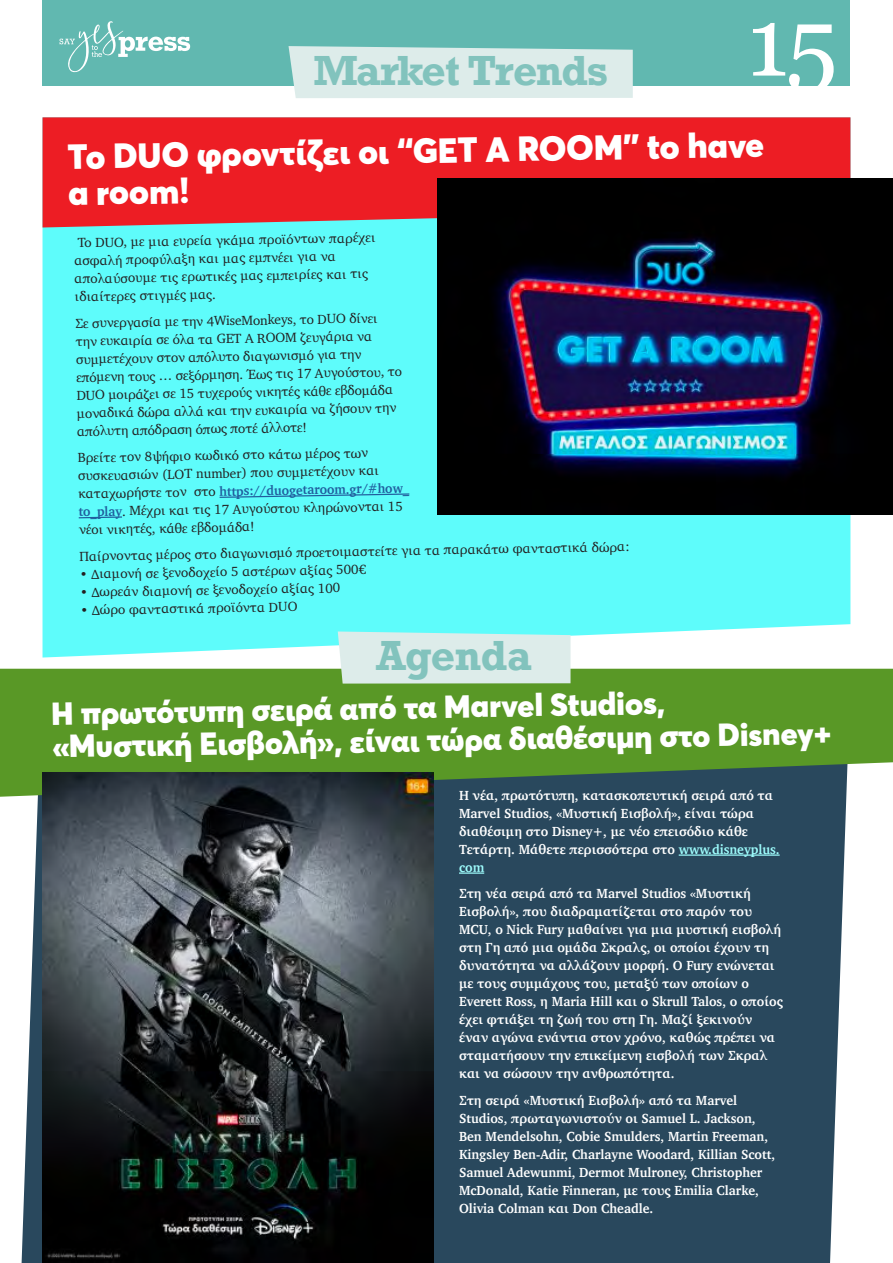
<style>
.page{position:relative;width:893px;height:1263px;background:#fff}
.page>*{position:absolute;margin:0;border:0;box-sizing:border-box;transform-origin:0 0}
.t1{font:97.5px "Georgia";color:#fff}
.t2{font:700 39.6px "Rockwell";letter-spacing:-.02em;color:#82c3bd}
.t3{font:900 34.5px/36px "Averta";color:#fff}
.t4{font:900 31.5px/33px "Averta";color:#fff}
.t5{font:700 13.5px/18px "Charter";color:#fff;scale:.96 1}
.t6{font:13.5px/18px "Charter";color:#231f20}
.s1{font-weight:700;color:#215e9e}
.s2{color:#9efdfd}
</style>
<div class="page">
<div style="left:43px;top:0;width:807px;height:85px;background:#61b8b0"></div>
<svg style="left:60px;top:21px;width:130px;height:51px"></svg>
<div style="left:43px;top:227px;width:807px;height:430px;background:#5efcfb"></div>
<div style="left:43px;top:117px;width:807px;height:110px;background:#ed1d24"></div>
<div style="left:22px;top:797px;width:825px;height:466px;background:#29485d"></div>
<hr style="left:679px;top:854px;width:101px;height:2px;background:#9efdfd">
<hr style="left:459px;top:872px;width:25px;height:2px;background:#9efdfd">
<svg style="left:0;top:669px;width:893px;height:128px;background:#56902f"></svg>
<svg style="left:218px;top:493px;width:193px;height:6px"></svg>
<svg style="left:77px;top:516px;width:46px;height:3px"></svg>
<div style="left:288px;top:46px;width:345px;height:52px;background:#ddecea"></div>
<svg style="left:338px;top:631px;width:232px;height:53px;background:#d5ebe7"></svg>
<img style="left:438px;top:179px;width:455px;height:335px">
<img style="left:42px;top:773px;width:391px;height:489px">
<h1 class="t1" style="left:747px;top:-29px;width:92px">15</h1>
<h3 class="t3" style="left:67px;top:138px;width:698px;rotate:-1deg">Το DUO φροντίζει οι “GET A ROOM” to have a room!</h3>
<h2 class="t2" style="left:313px;top:45px;width:296px">Market Trends</h2>
<p class="t6" style="left:74px;top:233px;width:303px;rotate:-1deg">To DUO, με μια ευρεία γκάμα προϊόντων παρέχει ασφαλή προφύλαξη και μας εμπνέει για να απολαύσουμε τις ερωτικές μας εμπειρίες και τις ιδιαίτερες στιγμές μας.</p>
<p class="t6" style="left:75px;top:314px;width:327px;rotate:-1deg">Σε συνεργασία με την 4WiseMonkeys, το DUO δίνει την ευκαιρία σε όλα τα GET A ROOM ζευγάρια να συμμετέχουν στον απόλυτο διαγωνισμό για την επόμενη τους … σεξόρμηση. Έως τις 17 Αυγούστου, το DUO μοιράζει σε 15 τυχερούς νικητές κάθε εβδομάδα μοναδικά δώρα αλλά και την ευκαιρία να ζήσουν την απόλυτη απόδραση όπως ποτέ άλλοτε!</p>
<p class="t6" style="left:78px;top:448px;width:332px;rotate:-1deg">Βρείτε τον 8ψήφιο κωδικό στο κάτω μέρος των συσκευασιών (LOT number) που συμμετέχουν και καταχωρήστε τον στο <span class="s1">https://duogetaroom.gr/#how_ to_play</span>. Μέχρι και τις 17 Αυγούστου κληρώνονται 15 νέοι νικητές, κάθε εβδομάδα!</p>
<p class="t6" style="left:79px;top:547px;width:552px;rotate:-1deg">Παίρνοντας μέρος στο διαγωνισμό προετοιμαστείτε για τα παρακάτω φανταστικά δώρα:</p>
<p class="t6" style="left:80px;top:565px;width:288px;rotate:-1deg">• Διαμονή σε ξενοδοχείο 5 αστέρων αξίας 500€</p>
<p class="t6" style="left:80px;top:583px;width:262px;rotate:-1deg">• Δωρεάν διαμονή σε ξενοδοχείο αξίας 100</p>
<p class="t6" style="left:80px;top:601px;width:219px;rotate:-1deg">• Δώρο φανταστικά προϊόντα DUO</p>
<h2 class="t2" style="left:376px;top:630px;width:157px">Agenda</h2>
<h3 class="t4" style="left:51px;top:696px;width:781px;rotate:-1deg">Η πρωτότυπη σειρά από τα Marvel Studios,<br>«Μυστική Εισβολή», είναι τώρα διαθέσιμη στο Disney+</h3>
<p class="t5" style="left:459px;top:786px;width:335px">Η νέα, πρωτότυπη, κατασκοπευτική σειρά από τα Marvel Studios, «Μυστική Εισβολή», είναι τώρα διαθέσιμη στο Disney+, με νέο επεισόδιο κάθε Τετάρτη. Μάθετε περισσότερα στο <span class="s2">www.disneyplus. com</span></p>
<p class="t5" style="left:459px;top:884px;width:339px">Στη νέα σειρά από τα Marvel Studios «Μυστική Εισβολή», που διαδραματίζεται στο παρόν του MCU, ο Nick Fury μαθαίνει για μια μυστική εισβολή στη Γη από μια ομάδα Σκραλς, οι οποίοι έχουν τη δυνατότητα να αλλάζουν μορφή. Ο Fury ενώνεται με τους συμμάχους του, μεταξύ των οποίων ο Everett Ross, η Maria Hill και ο Skrull Talos, ο οποίος έχει φτιάξει τη ζωή του στη Γη. Μαζί ξεκινούν έναν αγώνα ενάντια στον χρόνο, καθώς πρέπει να σταματήσουν την επικείμενη εισβολή των Σκραλ και να σώσουν την ανθρωπότητα.</p>
<p class="t5" style="left:459px;top:1091px;width:331px">Στη σειρά «Μυστική Εισβολή» από τα Marvel Studios, πρωταγωνιστούν οι Samuel L. Jackson, Ben Mendelsohn, Cobie Smulders, Martin Freeman, Kingsley Ben-Adir, Charlayne Woodard, Killian Scott, Samuel Adewunmi, Dermot Mulroney, Christopher McDonald, Katie Finneran, με τους Emilia Clarke, Olivia Colman και Don Cheadle.</p>
</div>
